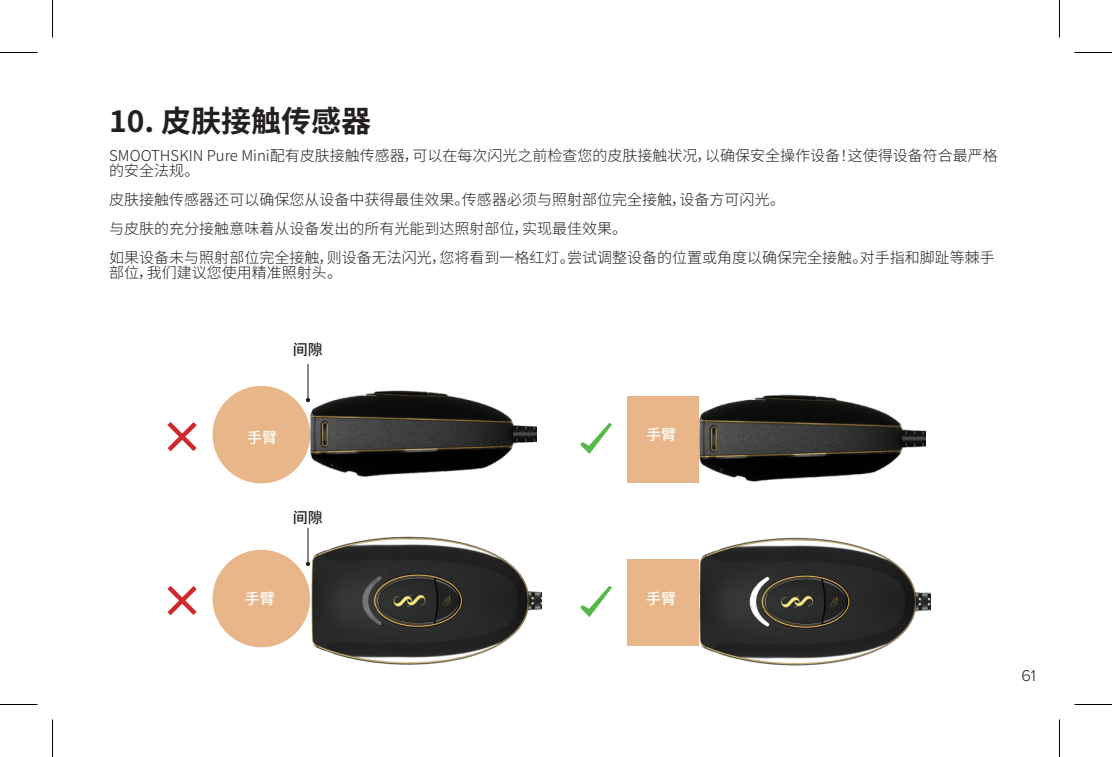
<style>
.page{position:relative;width:1112px;height:757px;background:#fff}
.page>*{position:absolute;margin:0;border:0;box-sizing:border-box;transform-origin:0 0}
.Body_copy{font:700 30px "Source Han Sans CN";color:#231f20}
.t1{font:300 16.25px "Proxima Nova";color:#231f20}
.Body_copy-2{font:300 15px/15px "Source Han Sans CN";color:#231f20}
.Sub_headers{font:500 15px "Source Han Sans CN";color:#fff}
.t2{font:700 15px "Proxima Nova";color:#fff}
.Sub_headers-2{font:500 15px "Source Han Sans CN";color:#231f20}
.t3{font:500 15px "Gotham";color:#fff}
</style>
<div class="page">
<div style="left:627px;top:559px;width:72px;height:87px;background:#e8b688"></div>
<div style="left:212px;top:550px;width:98px;height:97px;background:#e8b688;border-radius:50%"></div>
<img style="left:298px;top:527px;width:243px;height:138px">
<svg style="left:580px;top:586px;width:32px;height:31px"></svg>
<div style="left:627px;top:396px;width:72px;height:86px;background:#e8b688"></div>
<svg style="left:580px;top:423px;width:32px;height:31px"></svg>
<svg style="left:167px;top:586px;width:30px;height:29px"></svg>
<div style="left:212px;top:386px;width:98px;height:97px;background:#e8b688;border-radius:50%"></div>
<svg style="left:167px;top:422px;width:30px;height:29px"></svg>
<img style="left:293px;top:363px;width:243px;height:114px">
<img style="left:699px;top:537px;width:231px;height:129px">
<img style="left:682px;top:394px;width:243px;height:89px">
<hr style="left:0;top:52px;width:38px;height:1px;background:#000">
<hr style="left:1074px;top:52px;width:37px;height:1px;background:#000">
<hr style="left:0;top:704px;width:38px;height:1px;background:#000">
<hr style="left:1074px;top:704px;width:37px;height:1px;background:#000">
<hr style="left:52px;top:0;width:1px;height:37px;background:#000">
<hr style="left:52px;top:719px;width:1px;height:38px;background:#000">
<hr style="left:1058px;top:0;width:1px;height:37px;background:#000">
<hr style="left:1058px;top:719px;width:1px;height:38px;background:#000">
<p class="Body_copy" style="left:109px;top:104px;width:263px">10. 皮肤接触传感器</p>
<p class="Body_copy-2" style="left:109px;top:148px;width:889px">SMOOTHSKIN Pure Mini配有皮肤接触传感器，可以在每次闪光之前检查您的皮肤接触状况，以确保安全操作设备！这使得设备符合最严格的安全法规。</p>
<p class="Body_copy-2" style="left:109px;top:192px;width:677px">皮肤接触传感器还可以确保您从设备中获得最佳效果。传感器必须与照射部位完全接触，设备方可闪光。</p>
<p class="Body_copy-2" style="left:109px;top:222px;width:519px">与皮肤的充分接触意味着从设备发出的所有光能到达照射部位，实现最佳效果。</p>
<p class="Body_copy-2" style="left:109px;top:251px;width:886px">如果设备未与照射部位完全接触，则设备无法闪光，您将看到一格红灯。尝试调整设备的位置或角度以确保完全接触。对手指和脚趾等棘手部位，我们建议您使用精准照射头。</p>
<p class="Sub_headers-2" style="left:293px;top:341px;width:32px">间隙</p>
<p class="t3" style="left:648px;top:414px;width:37px">ARM</p>
<p class="Sub_headers" style="left:247px;top:429px;width:32px">手臂</p>
<p class="Sub_headers" style="left:646px;top:426px;width:32px">手臂</p>
<p class="t2" style="left:242px;top:424px;width:34px">ARM</p>
<p class="Sub_headers-2" style="left:293px;top:509px;width:32px">间隙</p>
<p class="Sub_headers" style="left:245px;top:590px;width:32px">手臂</p>
<p class="Sub_headers" style="left:646px;top:590px;width:32px">手臂</p>
<p class="t2" style="left:242px;top:588px;width:34px">ARM</p>
<p class="t1" style="left:1021px;top:663px;width:16px">61</p>
</div>
